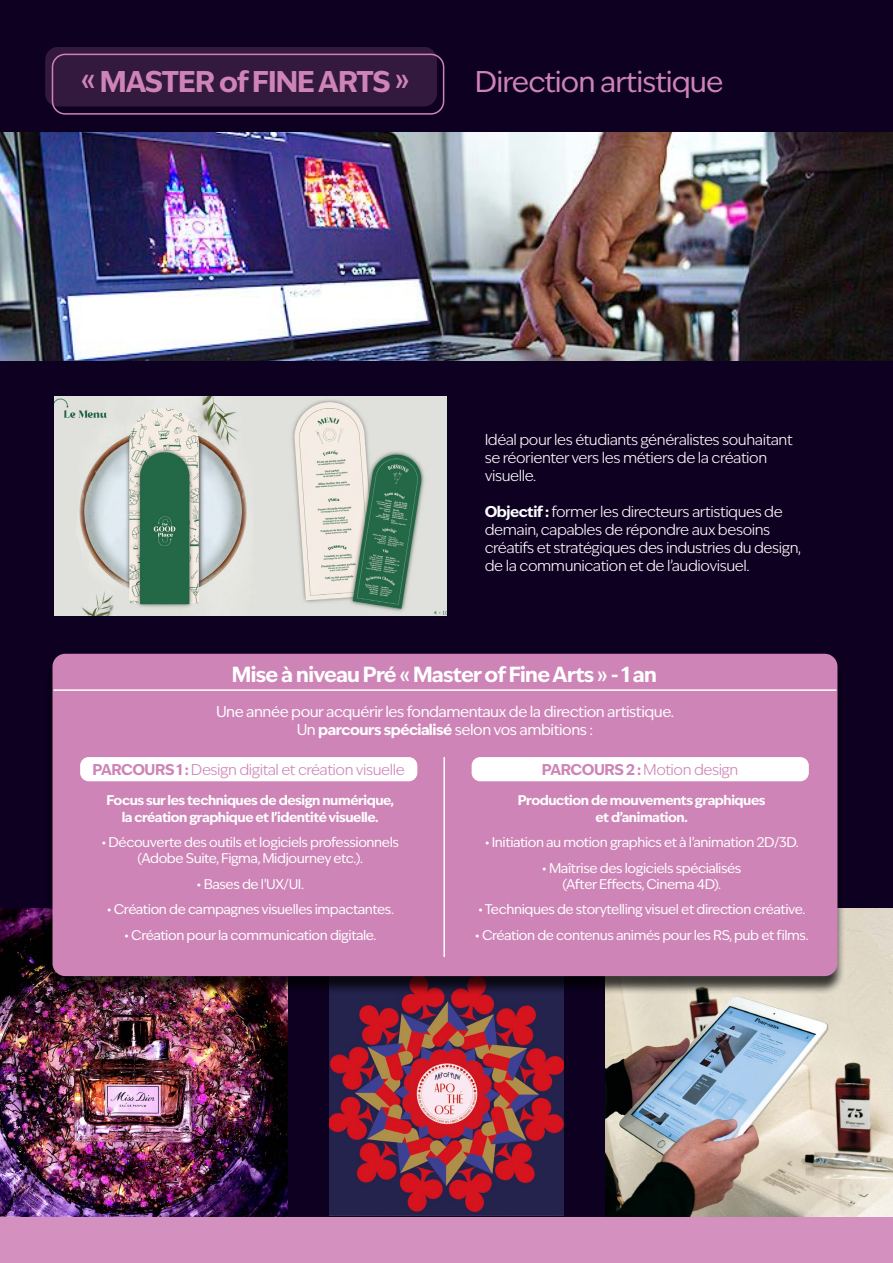
<style>
.page{position:relative;width:893px;height:1263px;background:#0e0021}
.page>*{position:absolute;margin:0;border:0;box-sizing:border-box;transform-origin:0 0}
.t1{font:28.8px "Ivy Epic";letter-spacing:-.03em;color:#ce84b7}
.t2{font:700 28.8px "Ivy Epic";letter-spacing:-.03em;color:#ce84b7}
.t3{font:700 21px "Ivy Epic";letter-spacing:-.03em;color:#fff}
.t4{font:300 15px/18px "Ivy Epic";letter-spacing:-.03em;color:#fff}
.t5{font:15px/18px "Ivy Epic";letter-spacing:-.03em;color:#fff;text-align:center}
.t6{font:300 15px "Ivy Epic";letter-spacing:-.03em;color:#ce84b7}
.t7{font:13.5px/16.2px "Ivy Epic";letter-spacing:-.03em;color:#fff;text-align:center}
.t8{font:700 13.5px/16.2px "Ivy Epic";letter-spacing:-.03em;color:#fff;text-align:center}
.s1{font-weight:700}
</style>
<div class="page">
<img style="left:0;top:908px;width:287px;height:309px">
<img style="left:330px;top:995px;width:233px;height:220px">
<img style="left:606px;top:908px;width:287px;height:309px">
<img style="left:0;top:133px;width:893px;height:227px">
<img style="left:54px;top:397px;width:393px;height:219px">
<div style="left:45px;top:47px;width:392px;height:59px;background:#33193e;border-radius:13px"></div>
<div style="left:52px;top:54px;width:392px;height:61px;border:2px solid #ce84b7;border-radius:13px"></div>
<div style="left:44px;top:656px;width:802px;height:339px;background:#000;opacity:.75"></div>
<div style="left:52px;top:654px;width:785px;height:322px;background:#ce84b7;border-radius:13px"></div>
<div style="left:80px;top:757px;width:337px;height:24px;background:#fff;border-radius:9px"></div>
<div style="left:472px;top:757px;width:337px;height:24px;background:#fff;border-radius:9px"></div>
<hr style="left:443px;top:757px;width:2px;height:200px;background:#fff">
<hr style="left:54px;top:689px;width:782px;height:2px;background:#fff">
<div style="left:0;top:1217px;width:893px;height:46px;background:#d490be"></div>
<h1 class="t2" style="left:81px;top:62px;width:330px">« MASTER of FINE ARTS »</h1>
<h1 class="t1" style="left:475px;top:62px;width:250px">Direction artistique</h1>
<p class="t4" style="left:485px;top:431px;width:309px">Idéal pour les étudiants généralistes souhaitant se réorienter vers les métiers de la création visuelle.</p>
<p class="t4" style="left:485px;top:503px;width:318px"><span class="s1">Objectif :</span> former les directeurs artistiques de demain, capables de répondre aux besoins créatifs et stratégiques des industries du design, de la communication et de l’audiovisuel.</p>
<h2 class="t3" style="left:232px;top:660px;width:427px">Mise à niveau Pré « Master of Fine Arts » - 1 an</h2>
<p class="t5" style="left:216px;top:703px;width:460px">Une année pour acquérir les fondamentaux de la direction artistique.<br>Un <span class="s1">parcours spécialisé</span> selon vos ambitions :</p>
<p class="t6" style="left:93px;top:760px;width:314px"><span class="s1">PARCOURS 1 :</span> Design digital et création visuelle</p>
<p class="t6" style="left:542px;top:760px;width:198px"><span class="s1">PARCOURS 2 :</span> Motion design</p>
<p class="t8" style="left:106px;top:792px;width:289px">Focus sur les techniques de design numérique, la création graphique et l’identité visuelle.</p>
<p class="t7" style="left:101px;top:834px;width:299px">• Découverte des outils et logiciels professionnels (Adobe Suite, Figma, Midjourney etc.).</p>
<p class="t7" style="left:197px;top:876px;width:109px">• Bases de l’UX/UI.</p>
<p class="t7" style="left:107px;top:901px;width:289px">• Création de campagnes visuelles impactantes.</p>
<p class="t7" style="left:124px;top:927px;width:254px">• Création pour la communication digitale.</p>
<p class="t8" style="left:518px;top:792px;width:249px">Production de mouvements graphiques et d’animation.</p>
<p class="t7" style="left:485px;top:834px;width:316px">• Initiation au motion graphics et à l’animation 2D/3D.</p>
<p class="t7" style="left:542px;top:859px;width:201px">• Maîtrise des logiciels spécialisés (After Effects, Cinema 4D).</p>
<p class="t7" style="left:478px;top:901px;width:329px">• Techniques de storytelling visuel et direction créative.</p>
<p class="t7" style="left:475px;top:927px;width:335px">• Création de contenus animés pour les RS, pub et films.</p>
</div>
